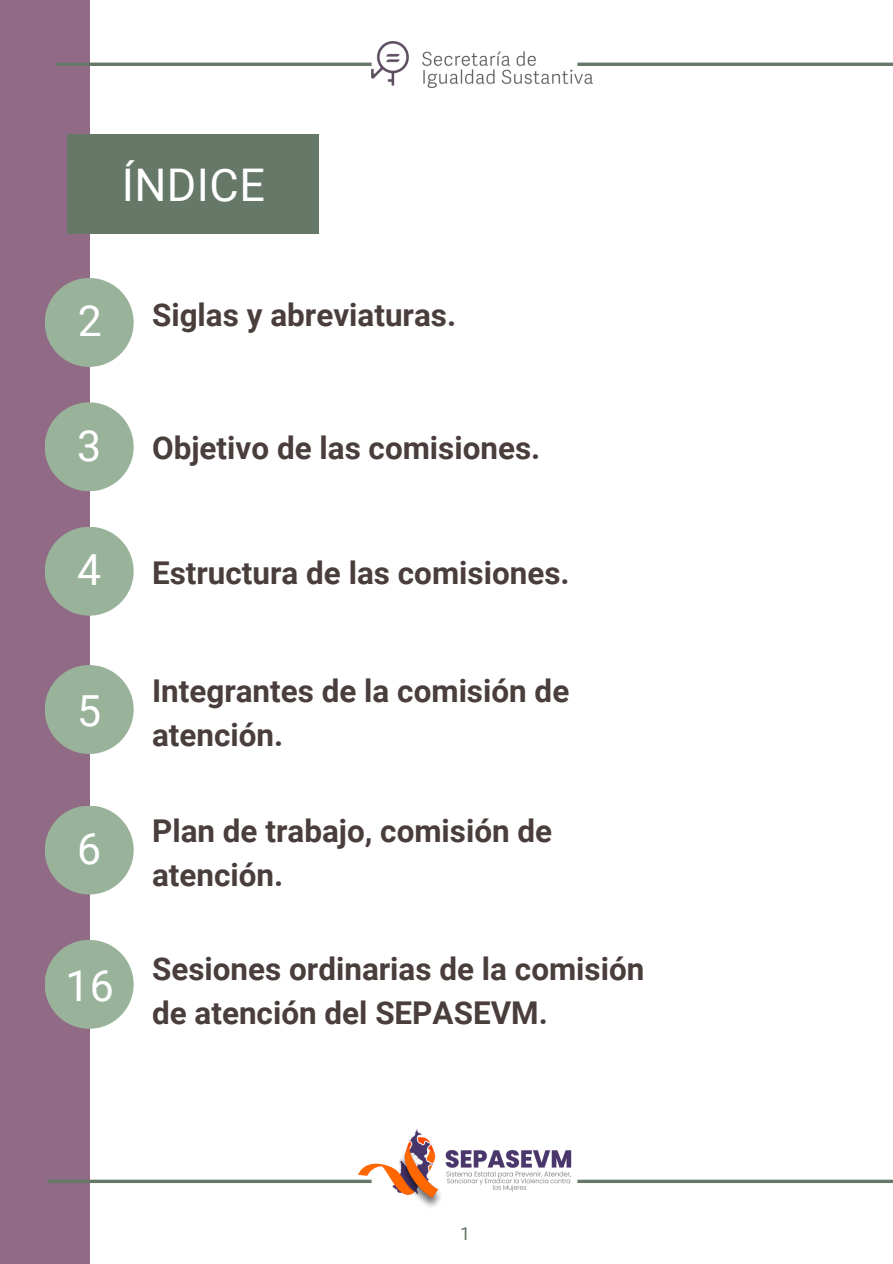
<style>
.page{position:relative;width:893px;height:1264px;background:#fff}
.page>*{position:absolute;margin:0;border:0;box-sizing:border-box;transform-origin:0 0}
.t1{font:45px "Roboto";letter-spacing:.01em;color:#fff}
.t2{font:42.9px "Roboto";color:#fff}
.t3{font:700 31.35px/43.8px "Roboto";color:#493e3c}
.t4{font:18px "Roboto";color:#667867}
</style>
<div class="page">
<div style="left:0;top:0;width:89px;height:1263px;background:#916a85"></div>
<hr style="left:577px;top:1179px;width:315px;height:3px;background:#667867">
<div style="left:45px;top:278px;width:89px;height:89px;background:#99b29a;border-radius:50%"></div>
<div style="left:45px;top:402px;width:89px;height:89px;background:#99b29a;border-radius:50%"></div>
<div style="left:45px;top:526px;width:89px;height:89px;background:#99b29a;border-radius:50%"></div>
<div style="left:45px;top:665px;width:89px;height:89px;background:#99b29a;border-radius:50%"></div>
<div style="left:45px;top:805px;width:89px;height:89px;background:#99b29a;border-radius:50%"></div>
<div style="left:45px;top:939px;width:89px;height:89px;background:#99b29a;border-radius:50%"></div>
<hr style="left:577px;top:63px;width:315px;height:3px;background:#667867">
<div style="left:67px;top:134px;width:251px;height:100px;background:#667867"></div>
<hr style="left:56px;top:63px;width:315px;height:3px;background:#667867">
<hr style="left:47px;top:1179px;width:324px;height:3px;background:#667867">
<img style="left:358px;top:1129px;width:214px;height:78px">
<img style="left:371px;top:41px;width:221px;height:46px">
<h1 class="t1" style="left:122px;top:159px;width:145px">ÍNDICE</h1>
<p class="t2" style="left:78px;top:296px;width:26px">2</p>
<p class="t2" style="left:77px;top:421px;width:26px">3</p>
<p class="t2" style="left:77px;top:545px;width:26px">4</p>
<p class="t2" style="left:77px;top:686px;width:26px">5</p>
<p class="t2" style="left:77px;top:824px;width:26px">6</p>
<p class="t2" style="left:65px;top:961px;width:50px">16</p>
<p class="t3" style="left:152px;top:293px;width:305px">Siglas y abreviaturas.</p>
<p class="t3" style="left:152px;top:426px;width:390px">Objetivo de las comisiones.</p>
<p class="t3" style="left:152px;top:551px;width:419px">Estructura de las comisiones.</p>
<p class="t3" style="left:152px;top:669px;width:418px">Integrantes de la comisión de atención.</p>
<p class="t3" style="left:152px;top:809px;width:401px">Plan de trabajo, comisión de atención.</p>
<p class="t3" style="left:152px;top:947px;width:494px">Sesiones ordinarias de la comisión de atención del SEPASEVM.</p>
<p class="t4" style="left:460px;top:1222px;width:12px">1</p>
</div>
